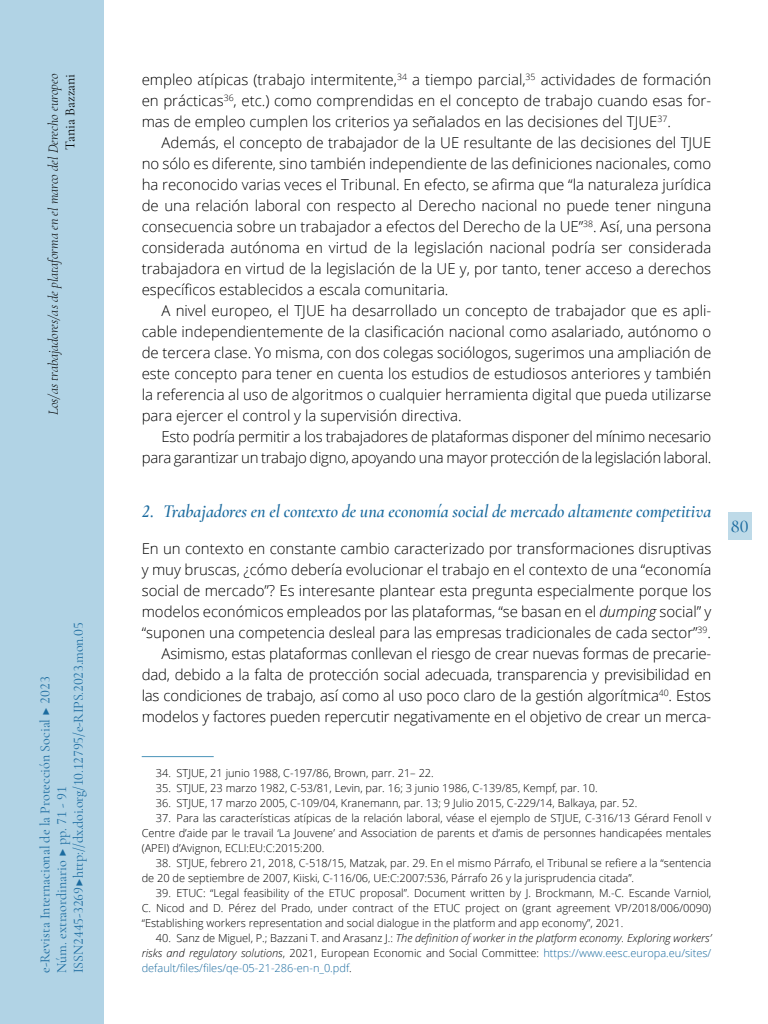
<style>
.page{position:relative;width:768px;height:1024px;background:#fff}
.page>*{position:absolute;margin:0;border:0;box-sizing:border-box;transform-origin:0 0}
._42_Enunciado_1_1_1{font:italic 600 18px "Cormorant Garamond";color:#1b6b9f}
.t1{font:500 18px "Cormorant Garamond";color:#1b6b9f}
._00_bsc{font:300 15px/21px "Open Sans";letter-spacing:-.015em;color:#000;text-align:justify}
._00_bsc_Sin{font:300 15px/21px "Open Sans";letter-spacing:-.005em;color:#000;text-align:justify}
.t2{font:14px/16.8px "Cormorant Garamond";color:#1b6b9f}
.t3{font:italic 300 14px "Cormorant Garamond";color:#000}
.t4{font:14px "Cormorant Garamond";color:#000}
.zz_notas{font:300 11px/15px "Open Sans";color:#000;text-align:justify}
.zz_notas-2{font:italic 300 11px/15px "Open Sans";color:#000;text-align:right}
.zz_notas-3{font:300 11px "Open Sans";color:#1b6b9f}
.s1{font-style:italic}
.s2{font-style:normal}
.s3{font-style:normal;color:#1b6b9f}
.s4{color:#000}
</style>
<div class="page">
<hr style="left:142px;top:756px;width:72px;height:1px;background:#4b94b9">
<div style="left:0;top:0;width:103px;height:1024px;background:#b1d3e5"></div>
<div style="left:728px;top:512px;width:23px;height:28px;background:#bedae8"></div>
<p class="t3" style="left:45px;top:415px;width:343px;rotate:-90deg">Los/as trabajadores/as de plataforma en el marco del Derecho europeo</p>
<p class="t4" style="left:62px;top:150px;width:77px;rotate:-90deg">Tania Bazzani</p>
<p class="t2" style="left:36px;top:973px;width:352px;rotate:-90deg">e-Revista Internacional de la Protección Social ▶ 2023<br>Núm. extraordinario ▶ pp. 71 - 91<br>ISSN 2445-3269 ▶ http://dx.doi.org/10.12795/e-RIPS.2023.mon.05</p>
<p class="_00_bsc" style="left:142px;top:69px;width:571px">empleo atípicas (trabajo intermitente,<sup>34</sup> a tiempo parcial,<sup>35</sup> actividades de formación en prácticas<sup>36</sup>, etc.) como comprendidas en el concepto de trabajo cuando esas for&shy;mas de empleo cumplen los criterios ya señalados en las decisiones del TJUE<sup>37</sup>.</p>
<p class="_00_bsc" style="left:142px;top:132px;width:571px;text-indent:20px">Además, el concepto de trabajador de la UE resultante de las decisiones del TJUE no sólo es diferente, sino también independiente de las definiciones nacionales, como ha reconocido varias veces el Tribunal. En efecto, se afirma que “la naturaleza jurídica de una relación laboral con respecto al Derecho nacional no puede tener ninguna consecuencia sobre un trabajador a efectos del Derecho de la UE”<sup>38</sup>. Así, una persona considerada autónoma en virtud de la legislación nacional podría ser considerada trabajadora en virtud de la legislación de la UE y, por tanto, tener acceso a derechos específicos establecidos a escala comunitaria.</p>
<p class="_00_bsc" style="left:142px;top:300px;width:571px;text-indent:20px">A nivel europeo, el TJUE ha desarrollado un concepto de trabajador que es apli&shy;cable independientemente de la clasificación nacional como asalariado, autónomo o de tercera clase. Yo misma, con dos colegas sociólogos, sugerimos una ampliación de este concepto para tener en cuenta los estudios de estudiosos anteriores y también la referencia al uso de algoritmos o cualquier herramienta digital que pueda utilizarse para ejercer el control y la supervisión directiva.</p>
<p class="_00_bsc" style="left:142px;top:426px;width:571px;text-align:right">Esto podría permitir a los trabajadores de plataformas disponer del mínimo necesario para garantizar un trabajo digno, apoyando una mayor protección de la legislación laboral.</p>
<p class="_42_Enunciado_1_1_1" style="left:142px;top:500px;width:571px">2. Trabajadores en el contexto de una economía social de mercado altamente competitiva</p>
<p class="_00_bsc_Sin" style="left:142px;top:537px;width:571px">En un contexto en constante cambio caracterizado por transformaciones disruptivas y muy bruscas, ¿cómo debería evolucionar el trabajo en el contexto de una “economía social de mercado”? Es interesante plantear esta pregunta especialmente porque los modelos económicos empleados por las plataformas, “se basan en el <span class="s1">dumping</span> social” y “suponen una competencia desleal para las empresas tradicionales de cada sector”<sup>39</sup>.</p>
<p class="_00_bsc" style="left:142px;top:642px;width:571px;text-indent:20px">Asimismo, estas plataformas conllevan el riesgo de crear nuevas formas de precarie&shy;dad, debido a la falta de protección social adecuada, transparencia y previsibilidad en las condiciones de trabajo, así como al uso poco claro de la gestión algorítmica<sup>40</sup>. Estos modelos y factores pueden repercutir negativamente en el objetivo de crear un merca-</p>
<p class="zz_notas" style="left:156px;top:765px;width:279px">34. STJUE, 21 junio 1988, C-197/86, Brown, parr. 21– 22.</p>
<p class="zz_notas" style="left:156px;top:780px;width:443px">35. STJUE, 23 marzo 1982, C-53/81, Levin, par. 16; 3 junio 1986, C-139/85, Kempf, par. 10.</p>
<p class="zz_notas" style="left:156px;top:795px;width:483px">36. STJUE, 17 marzo 2005, C-109/04, Kranemann, par. 13; 9 Julio 2015, C-229/14, Balkaya, par. 52.</p>
<p class="zz_notas" style="left:142px;top:810px;width:571px;text-indent:14px">37. Para las características atípicas de la relación laboral, véase el ejemplo de STJUE, C-316/13 Gérard Fenoll v Centre d’aide par le travail ‘La Jouvene’ and Association de parents et d’amis de personnes handicapées mentales (APEI) d’Avignon, ECLI:EU:C:2015:200.</p>
<p class="zz_notas" style="left:142px;top:855px;width:571px;text-indent:14px">38. STJUE, febrero 21, 2018, C-518/15, Matzak, par. 29. En el mismo Párrafo, el Tribunal se refiere a la “sentencia de 20 de septiembre de 2007, Kiiski, C‑116/06, UE:C:2007:536, Párrafo 26 y la jurisprudencia citada”.</p>
<p class="zz_notas" style="left:142px;top:885px;width:571px;text-indent:14px">39. ETUC: “Legal feasibility of the ETUC proposal”. Document written by J. Brockmann, M.-C. Escande Varniol, C. Nicod and D. Pérez del Prado, under contract of the ETUC project on (grant agreement VP/2018/006/0090) “Establishing workers representation and social dialogue in the platform and app economy”, 2021.</p>
<p class="zz_notas-2" style="left:142px;top:930px;width:571px"><span class="s2">40. Sanz de Miguel, P.; Bazzani T. and Arasanz J.:</span> The definition of worker in the platform economy. Exploring workers’ risks and regulatory solutions<span class="s2">, 2021, European Economic and Social Committee:</span> <span class="s3">https://www.eesc.europa.eu/sites/</span></p>
<p class="zz_notas-3" style="left:142px;top:961px;width:212px">default/files/files/qe-05-21-286-en-n_0.pdf<span class="s4">.</span></p>
<p class="t1" style="left:731px;top:515px;width:19px">80</p>
</div>
